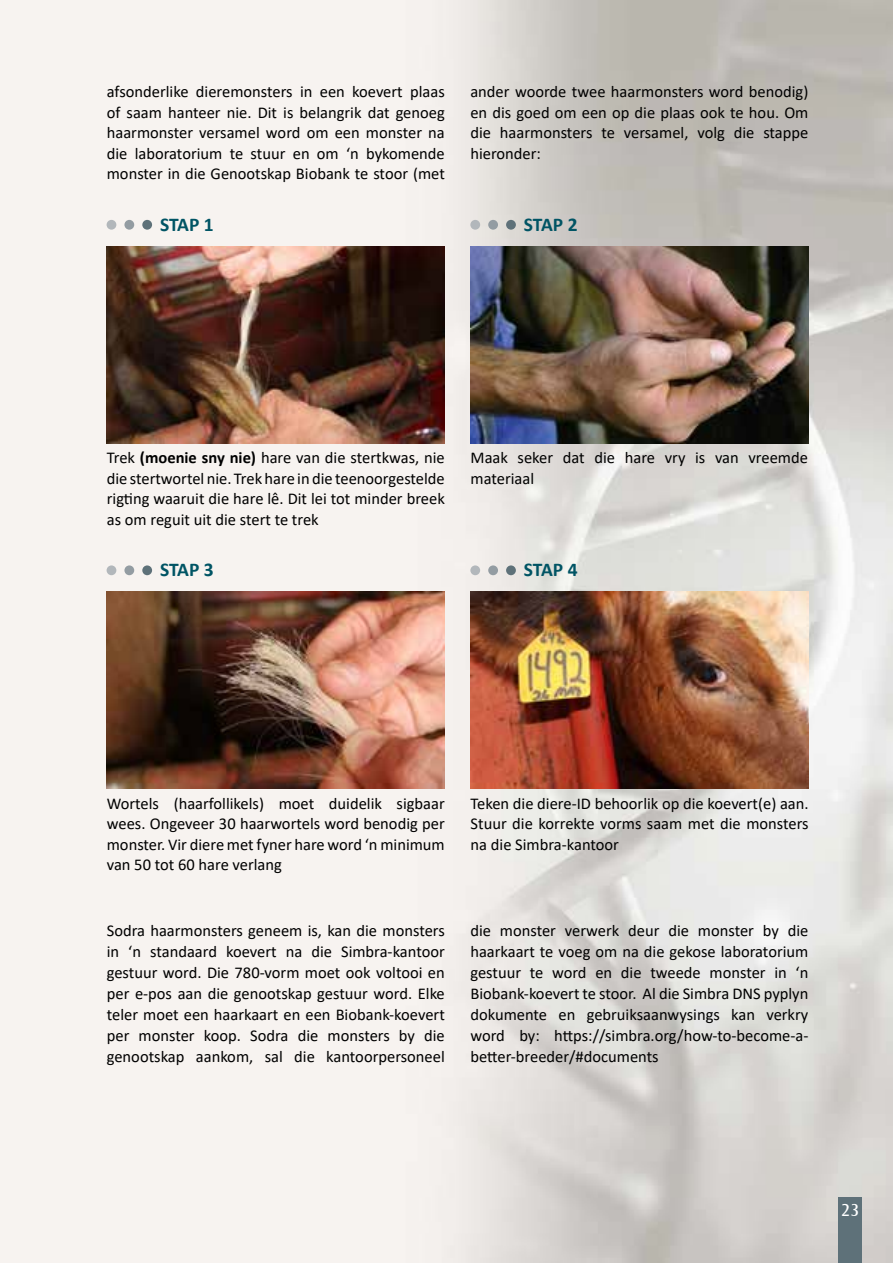
<style>
.page{position:relative;width:893px;height:1263px;background:#fff}
.page>*{position:absolute;margin:0;border:0;box-sizing:border-box;transform-origin:0 0}
.t1{font:700 19.5px "Calibri";letter-spacing:-.01em;color:#005464}
.t2{font:18px "Castle T";color:#fff}
.t3{font:16.5px/20.4px "Calibri";color:#000;text-align:justify}
.s1{font-weight:700}
</style>
<div class="page">
<img style="left:0;top:0;width:893px;height:1263px">
<div style="left:839px;top:1198px;width:23px;height:65px;background:#5e7179"></div>
<img style="left:107px;top:246px;width:338px;height:197px">
<img style="left:107px;top:592px;width:338px;height:197px">
<img style="left:471px;top:246px;width:338px;height:197px">
<img style="left:471px;top:592px;width:338px;height:197px">
<div style="left:142px;top:220px;width:10px;height:10px;background:#5e7179;border-radius:50%"></div>
<div style="left:142px;top:565px;width:10px;height:10px;background:#5e7179;border-radius:50%"></div>
<div style="left:506px;top:220px;width:10px;height:10px;background:#5e7179;border-radius:50%"></div>
<div style="left:506px;top:565px;width:10px;height:10px;background:#5e7179;border-radius:50%"></div>
<div style="left:124px;top:220px;width:10px;height:10px;background:#939ca2;border-radius:50%"></div>
<div style="left:124px;top:565px;width:10px;height:10px;background:#939ca2;border-radius:50%"></div>
<div style="left:488px;top:220px;width:10px;height:10px;background:#939ca2;border-radius:50%"></div>
<div style="left:488px;top:565px;width:10px;height:10px;background:#939ca2;border-radius:50%"></div>
<div style="left:107px;top:220px;width:9px;height:10px;background:#b2b7bb;border-radius:50%"></div>
<div style="left:107px;top:565px;width:9px;height:10px;background:#b2b7bb;border-radius:50%"></div>
<div style="left:470px;top:220px;width:10px;height:10px;background:#b2b7bb;border-radius:50%"></div>
<div style="left:470px;top:565px;width:10px;height:10px;background:#b2b7bb;border-radius:50%"></div>
<p class="t3" style="left:107px;top:81px;width:340px">afsonderlike dieremonsters in een koevert plaas of saam hanteer nie. Dit is belangrik dat genoeg haarmonster versamel word om een monster na die laboratorium te stuur en om ‘n bykomende monster in die Genootskap Biobank te stoor (met</p>
<p class="t1" style="left:160px;top:216px;width:55px">STAP 1</p>
<p class="t3" style="left:470px;top:83px;width:340px">ander woorde twee haarmonsters word benodig) en dis goed om een op die plaas ook te hou. Om die haarmonsters te versamel, volg die stappe hieronder:</p>
<p class="t1" style="left:524px;top:216px;width:55px">STAP 2</p>
<p class="t3" style="left:107px;top:447px;width:340px">Trek <span class="s1">(moenie sny nie)</span> hare van die stertkwas, nie die stertwortel nie. Trek hare in die teenoorgestelde rigting waaruit die hare lê. Dit lei tot minder breek as om reguit uit die stert te trek</p>
<p class="t1" style="left:160px;top:562px;width:55px">STAP 3</p>
<p class="t3" style="left:471px;top:447px;width:339px">Maak seker dat die hare vry is van vreemde materiaal</p>
<p class="t1" style="left:524px;top:562px;width:55px">STAP 4</p>
<p class="t3" style="left:107px;top:793px;width:340px">Wortels (haarfollikels) moet duidelik sigbaar wees. Ongeveer 30 haarwortels word benodig per monster. Vir diere met fyner hare word ‘n minimum van 50 tot 60 hare verlang</p>
<p class="t3" style="left:471px;top:793px;width:340px">Teken die diere-ID behoorlik op die koevert(e) aan.<br>Stuur die korrekte vorms saam met die monsters na die Simbra-kantoor</p>
<p class="t3" style="left:107px;top:920px;width:340px;line-height:21px">Sodra haarmonsters geneem is, kan die monsters in ‘n standaard koevert na die Simbra-kantoor gestuur word. Die 780-vorm moet ook voltooi en per e-pos aan die genootskap gestuur word. Elke teler moet een haarkaart en een Biobank-koevert per monster koop. Sodra die monsters by die genootskap aankom, sal die kantoorpersoneel</p>
<p class="t3" style="left:470px;top:920px;width:340px;line-height:21px">die monster verwerk deur die monster by die haarkaart te voeg om na die gekose laboratorium gestuur te word en die tweede monster in ‘n Biobank-koevert te stoor. Al die Simbra DNS pyplyn dokumente en gebruiksaanwysings kan verkry word by: https://simbra.org/how-to-become-a&shy;better-breeder/#documents</p>
<p class="t2" style="left:841px;top:1203px;width:20px">23</p>
</div>
